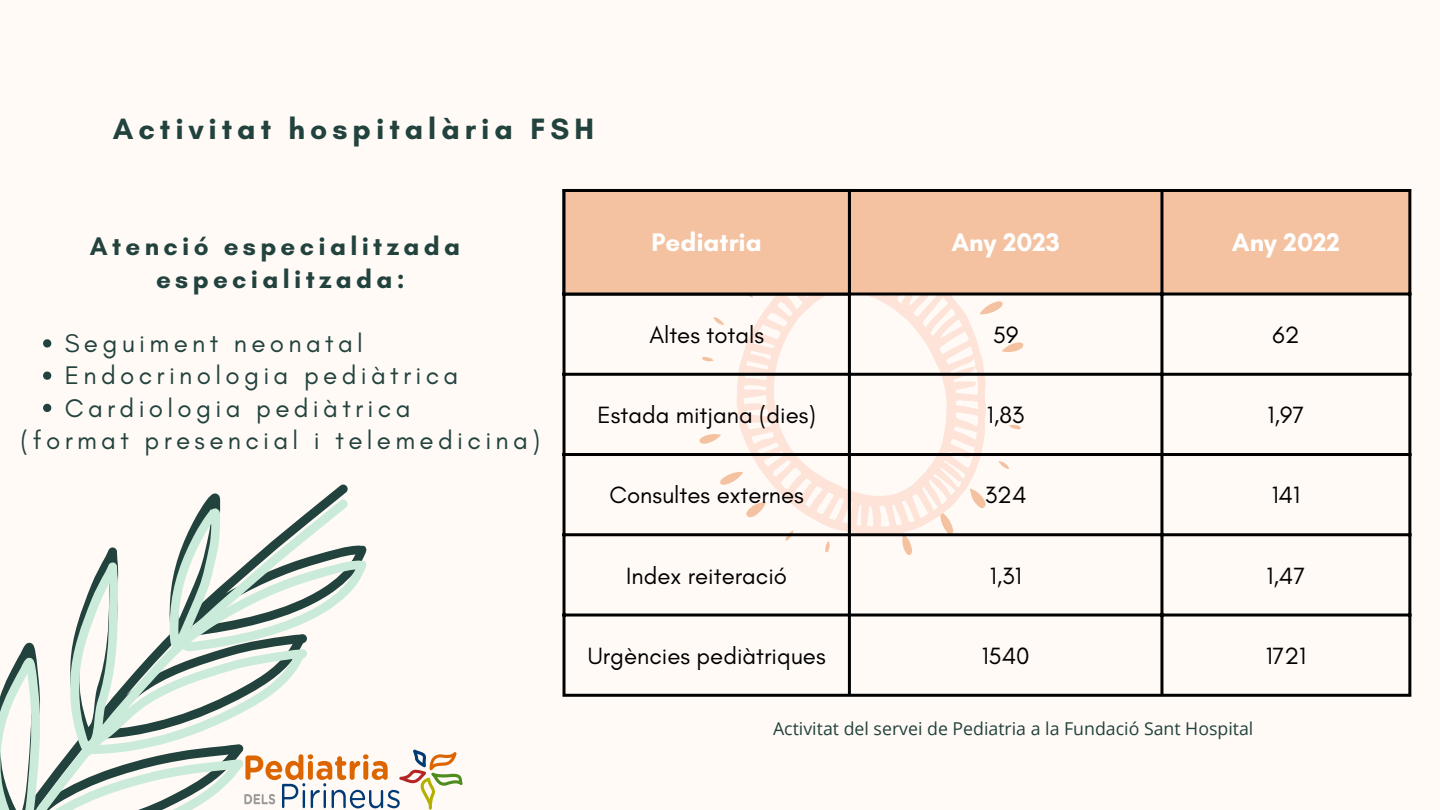
<style>
.page{position:relative;width:1440px;height:810px;background:#fffaf6}
.page>*{position:absolute;margin:0;border:0;box-sizing:border-box;transform-origin:0 0}
.t1{font:700 30px "Glacial Indifference";letter-spacing:.165em;color:#22423d}
.t2{font:26px "Glacial Indifference";letter-spacing:.165em;color:#22423d}
.t3{font:700 26px/32.2px "Glacial Indifference";letter-spacing:.165em;color:#22423d;text-align:center}
.t4{font:700 26px "Glacial Indifference";color:#fff}
.t5{font:24px "Glacial Indifference";color:#000}
.t6{font:17.7px "Open Sans";color:#22423d}
</style>
<div class="page">
<svg style="left:699px;top:301px;width:324px;height:254px"></svg>
<svg style="left:736px;top:296px;width:250px;height:237px"></svg>
<svg style="left:781px;top:376px;width:205px;height:157px"></svg>
<svg style="left:0;top:499px;width:367px;height:311px"></svg>
<div style="left:851px;top:192px;width:557px;height:101px;background:#f4c2a1"></div>
<hr style="left:563px;top:192px;width:3px;height:502px;background:#000">
<hr style="left:848px;top:192px;width:3px;height:502px;background:#000">
<hr style="left:1160px;top:192px;width:3px;height:502px;background:#000">
<hr style="left:1408px;top:192px;width:3px;height:502px;background:#000">
<hr style="left:563px;top:189px;width:848px;height:3px;background:#000">
<hr style="left:563px;top:293px;width:848px;height:3px;background:#000">
<hr style="left:563px;top:373px;width:848px;height:3px;background:#000">
<hr style="left:563px;top:453px;width:848px;height:3px;background:#000">
<hr style="left:563px;top:533px;width:848px;height:3px;background:#000">
<hr style="left:563px;top:614px;width:848px;height:3px;background:#000">
<hr style="left:563px;top:694px;width:848px;height:3px;background:#000">
<svg style="left:43px;top:339px;width:8px;height:9px"></svg>
<svg style="left:43px;top:372px;width:8px;height:8px"></svg>
<svg style="left:43px;top:404px;width:8px;height:8px"></svg>
<svg style="left:244px;top:750px;width:219px;height:60px"></svg>
<div style="left:564px;top:190px;width:286px;height:104px;background:#f4c2a1"></div>
<hr style="left:563px;top:192px;width:3px;height:101px;background:#000">
<hr style="left:848px;top:192px;width:3px;height:101px;background:#000">
<hr style="left:563px;top:189px;width:288px;height:3px;background:#000">
<hr style="left:563px;top:293px;width:288px;height:3px;background:#000">
<p class="t1" style="left:113px;top:111px;width:483px">Activitat hospitalària FSH</p>
<p class="t3" style="left:90px;top:230px;width:372px">Atenció especialitzada especialitzada:</p>
<p class="t2" style="left:65px;top:327px;width:300px">Seguiment neonatal</p>
<p class="t2" style="left:65px;top:360px;width:395px">Endocrinologia pediàtrica</p>
<p class="t2" style="left:65px;top:392px;width:347px">Cardiologia pediàtrica</p>
<p class="t2" style="left:21px;top:424px;width:521px">(format presencial i telemedicina)</p>
<p class="t4" style="left:652px;top:227px;width:112px">Pediatria</p>
<p class="t4" style="left:951px;top:227px;width:110px">Any 2023</p>
<p class="t4" style="left:1232px;top:227px;width:109px">Any 2022</p>
<p class="t5" style="left:649px;top:320px;width:116px">Altes totals</p>
<p class="t5" style="left:993px;top:320px;width:27px">59</p>
<p class="t5" style="left:1272px;top:320px;width:29px">62</p>
<p class="t5" style="left:598px;top:400px;width:220px">Estada mitjana (dies)</p>
<p class="t5" style="left:987px;top:400px;width:39px">1,83</p>
<p class="t5" style="left:1268px;top:400px;width:38px">1,97</p>
<p class="t5" style="left:610px;top:480px;width:196px">Consultes externes</p>
<p class="t5" style="left:985px;top:480px;width:43px">324</p>
<p class="t5" style="left:1272px;top:480px;width:30px">141</p>
<p class="t5" style="left:626px;top:561px;width:162px">Index reiteració</p>
<p class="t5" style="left:990px;top:561px;width:33px">1,31</p>
<p class="t5" style="left:1267px;top:561px;width:40px">1,47</p>
<p class="t5" style="left:588px;top:641px;width:239px">Urgències pediàtriques</p>
<p class="t5" style="left:982px;top:641px;width:50px">1540</p>
<p class="t5" style="left:1266px;top:641px;width:42px">1721</p>
<p class="t6" style="left:773px;top:716px;width:482px">Activitat del servei de Pediatria a la Fundació Sant Hospital</p>
</div>
